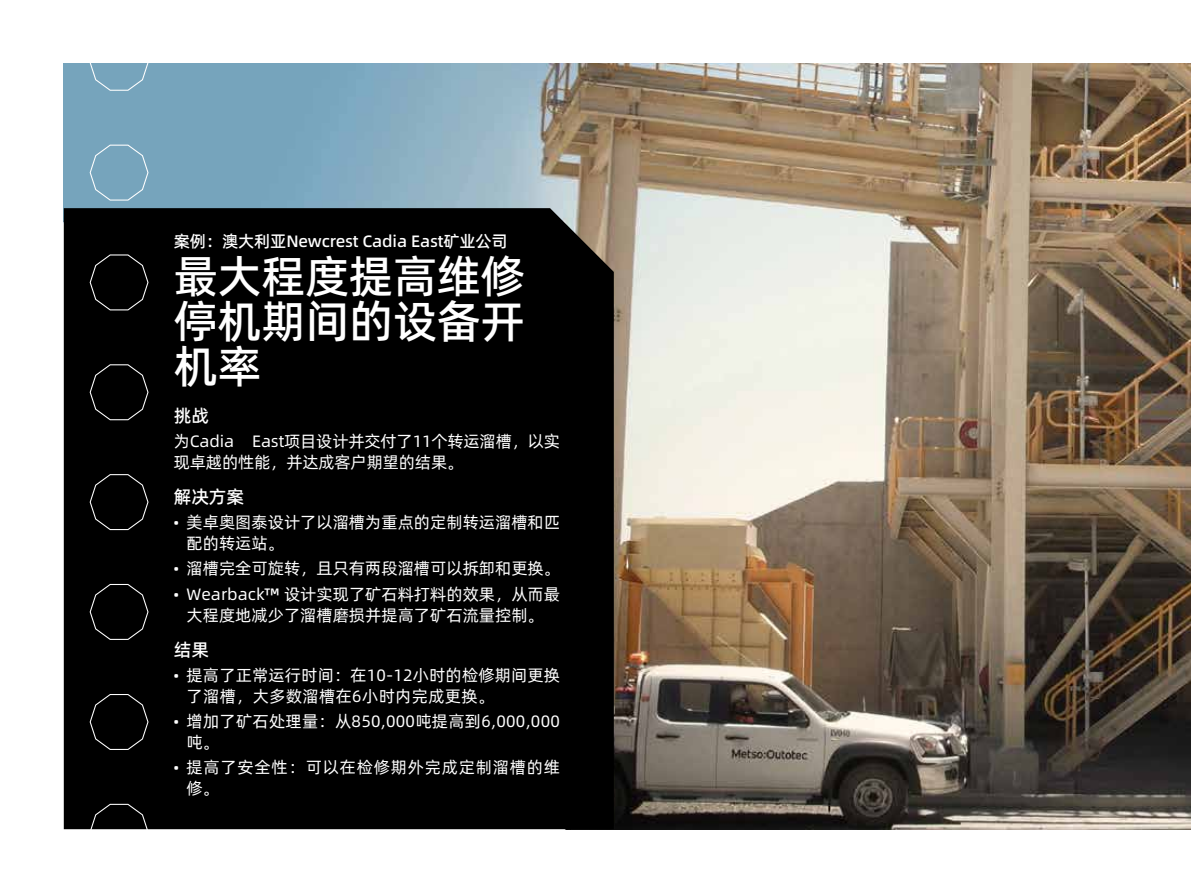
<style>
.page{position:relative;width:1191px;height:893px;background:#fff}
.page>*{position:absolute;margin:0;border:0;box-sizing:border-box;transform-origin:0 0}
.t1{font:45px/45px "Alibaba Pu Hui Ti 2 65 Medium";letter-spacing:-.01em;color:#fff;text-align:justify}
.t2{font:18px "Alibaba Pu Hui Ti 2 65 Medium";letter-spacing:-.01em;color:#fff}
.t3{font:16.5px/21px "Alibaba Pu Hui Ti 2 55 Regular";color:#fff}
.t4{font:16.5px "Alibaba Pu Hui Ti 2 65 Medium";letter-spacing:-.01em;color:#fff}
.t5{font:16.5px/21px "Alibaba Pu Hui Ti 2 55 Regular";letter-spacing:.045em;color:#fff}
</style>
<div class="page">
<img style="left:64px;top:64px;width:1127px;height:765px">
<div style="left:64px;top:208px;width:550px;height:621px;background:#000"></div>
<svg style="left:89px;top:64px;width:60px;height:576px;background:#242f34"></svg>
<div style="left:89px;top:693px;width:60px;height:136px;background:#000"></div>
<p class="t4" style="left:174px;top:229px;width:335px">案例：澳大利亚Newcrest Cadia East矿业公司</p>
<h1 class="t1" style="left:174px;top:251px;width:353px">最大程度提高维修停机期间的设备开机率</h1>
<p class="t2" style="left:174px;top:401px;width:37px">挑战</p>
<p class="t3" style="left:174px;top:430px;width:388px">为Cadia East项目设计并交付了11个转运溜槽，以实现卓越的性能，并达成客户期望的结果。</p>
<p class="t2" style="left:174px;top:483px;width:72px">解决方案</p>
<p class="t3" style="left:186px;top:511px;width:375px;text-indent:-13px">• 美卓奥图泰设计了以溜槽为重点的定制转运溜槽和匹配的转运站。</p>
<p class="t3" style="left:174px;top:557px;width:388px">• 溜槽完全可旋转，且只有两段溜槽可以拆卸和更换。</p>
<p class="t3" style="left:174px;top:582px;width:388px;text-align:center">• Wearback™ 设计实现了矿石料打料的效果，从而最大程度地减少了溜槽磨损并提高了矿石流量控制。</p>
<p class="t2" style="left:174px;top:636px;width:37px">结果</p>
<p class="t3" style="left:186px;top:664px;width:375px;text-indent:-13px">• 提高了正常运行时间：在10-12小时的检修期间更换了溜槽，大多数溜槽在6小时内完成更换。</p>
<p class="t3" style="left:186px;top:710px;width:375px;text-indent:-13px">• 增加了矿石处理量：从850,000吨提高到6,000,000吨。</p>
<p class="t5" style="left:186px;top:756px;width:375px;text-indent:-13px">• 提高了安全性：可以在检修期外完成定制溜槽的维修。</p>
</div>
